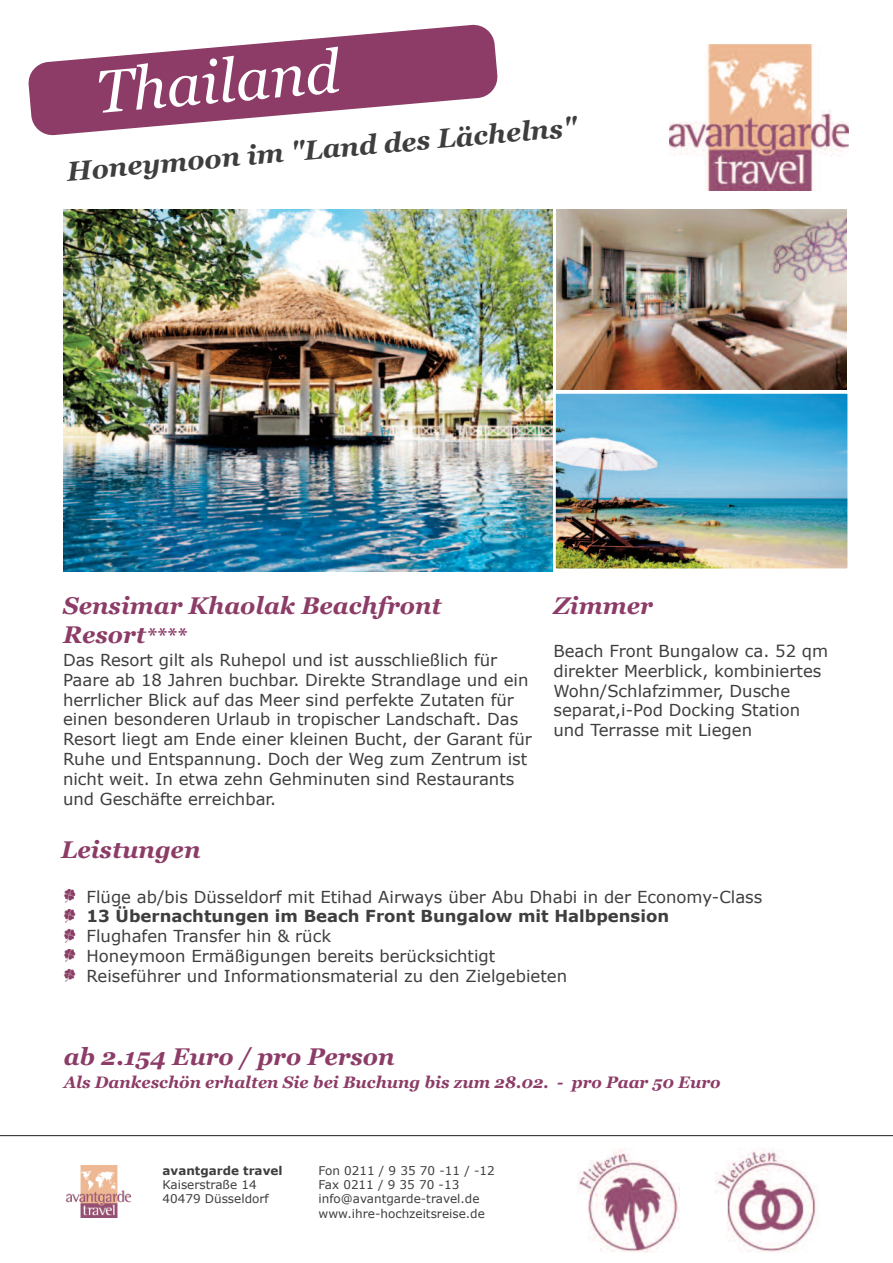
<style>
.page{position:relative;width:893px;height:1263px;background:#fff}
.page>*{position:absolute;margin:0;border:0;box-sizing:border-box;transform-origin:0 0}
.t1{font:italic 60px "Georgia";color:#fff}
.t2{font:italic 700 27px "Georgia";color:#3e3e3f}
.t3{font:italic 700 24px/28.8px "Georgia";color:#8c3c67}
.t4{font:16.5px/19.8px "Verdana";color:#3e3e3f}
.t5{font:italic 700 16.5px "Georgia";color:#8c3c67}
.t6{font:700 16.5px "Verdana";color:#3e3e3f}
.t7{font:12px/14.4px "Verdana";color:#3e3e3f}
.t8{font:700 12px "Verdana";color:#3e3e3f}
.s1{font-size:21px}
</style>
<div class="page">
<img style="left:670px;top:44px;width:179px;height:147px">
<img style="left:557px;top:395px;width:289px;height:172px">
<div style="left:553px;top:391px;width:297px;height:180px;border:3px solid #fff"></div>
<img style="left:67px;top:1165px;width:64px;height:52px">
<hr style="left:0;top:1135px;width:893px;height:1px;background:#231f20">
<svg style="left:28px;top:24px;width:470px;height:112px;fill:#8c3c67"></svg>
<svg style="left:63px;top:890px;width:13px;height:12px"></svg>
<svg style="left:63px;top:910px;width:13px;height:12px"></svg>
<svg style="left:63px;top:929px;width:13px;height:13px"></svg>
<svg style="left:63px;top:949px;width:13px;height:13px"></svg>
<svg style="left:63px;top:969px;width:13px;height:13px"></svg>
<img style="left:577px;top:1149px;width:102px;height:104px">
<img style="left:715px;top:1149px;width:101px;height:104px">
<img style="left:556px;top:209px;width:290px;height:180px">
<img style="left:63px;top:209px;width:490px;height:362px">
<h1 class="t1" style="left:93px;top:58px;width:246px;rotate:-5deg">Thailand</h1>
<h2 class="t2" style="left:66px;top:156px;width:513px;rotate:-5deg">Honeymoon im "Land des Lächelns"</h2>
<h3 class="t3" style="left:63px;top:591px;width:380px">Sensimar Khaolak Beachfront<br>Resort<span class="s1">****</span></h3>
<p class="t4" style="left:63px;top:649px;width:470px">Das Resort gilt als Ruhepol und ist ausschließlich für Paare ab 18 Jahren buchbar. Direkte Strandlage und ein herrlicher Blick auf das Meer sind perfekte Zutaten für einen besonderen Urlaub in tropischer Landschaft. Das Resort liegt am Ende einer kleinen Bucht, der Garant für Ruhe und Entspannung. Doch der Weg zum Zentrum ist nicht weit. In etwa zehn Gehminuten sind Restaurants und Geschäfte erreichbar.</p>
<h3 class="t3" style="left:553px;top:591px;width:101px">Zimmer</h3>
<p class="t4" style="left:553px;top:640px;width:276px">Beach Front Bungalow ca. 52 qm direkter Meerblick, kombiniertes<br>Wohn/Schlafzimmer, Dusche separat,i-Pod Docking Station und Terrasse mit Liegen</p>
<h3 class="t3" style="left:61px;top:835px;width:141px">Leistungen</h3>
<p class="t4" style="left:87px;top:886px;width:677px">Flüge ab/bis Düsseldorf mit Etihad Airways über Abu Dhabi in der Economy-Class</p>
<p class="t6" style="left:87px;top:906px;width:584px">13 Übernachtungen im Beach Front Bungalow mit Halbpension</p>
<p class="t4" style="left:87px;top:926px;width:482px">Flughafen Transfer hin &amp; rück<br>Honeymoon Ermäßigungen bereits berücksichtigt<br>Reiseführer und Informationsmaterial zu den Zielgebieten</p>
<h3 class="t3" style="left:64px;top:1042px;width:332px">ab 2.154 Euro / pro Person</h3>
<p class="t5" style="left:64px;top:1073px;width:658px">Als Dankeschön erhalten Sie bei Buchung bis zum 28.02. - pro Paar 50 Euro</p>
<p class="t8" style="left:163px;top:1162px;width:122px">avantgarde travel</p>
<p class="t7" style="left:163px;top:1177px;width:108px">Kaiserstraße 14<br>40479 Düsseldorf</p>
<p class="t7" style="left:319px;top:1162px;width:178px">Fon 0211 / 9 35 70 -11 / -12<br>Fax 0211 / 9 35 70 -13 info@avantgarde-travel.de www.ihre-hochzeitsreise.de</p>
</div>
